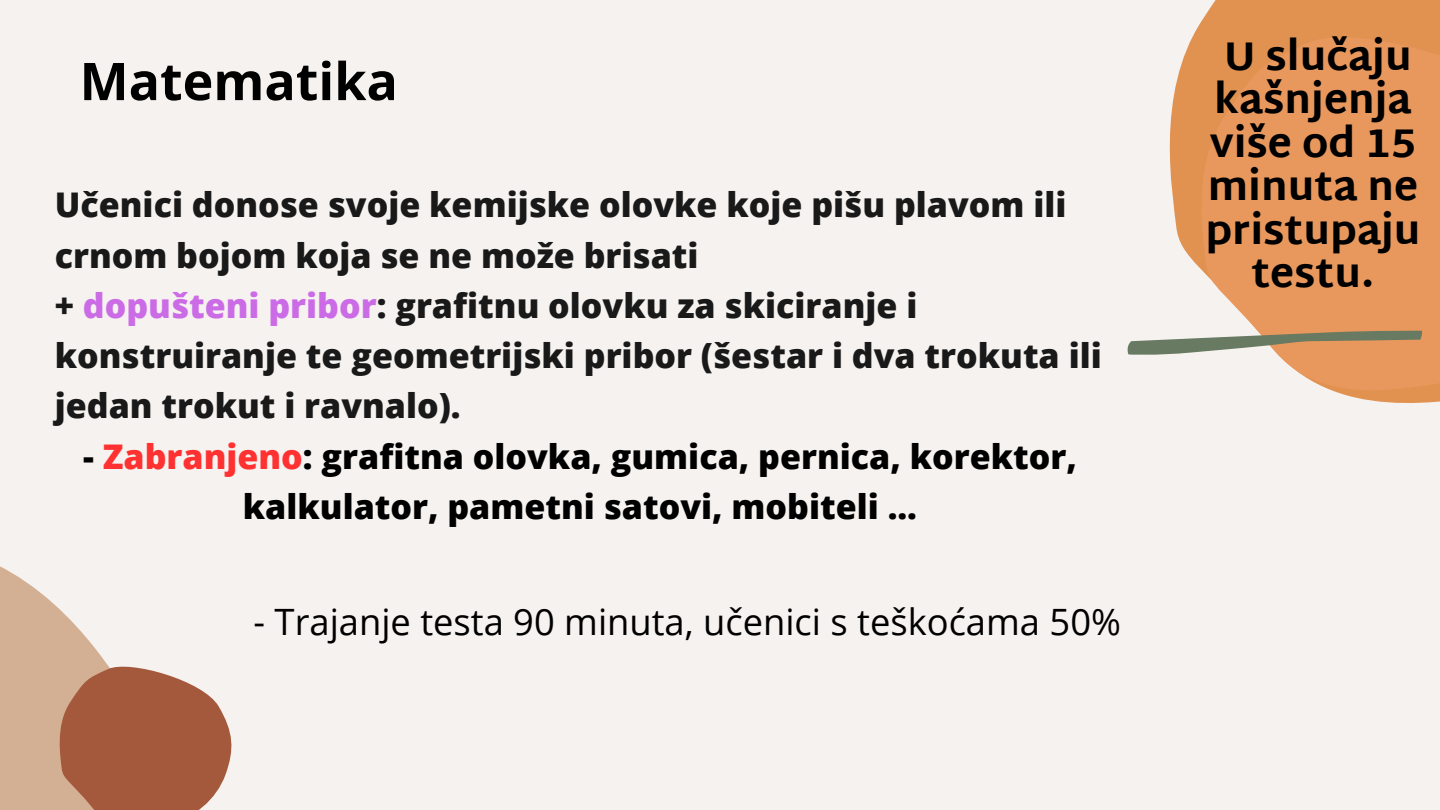
<style>
.page{position:relative;width:1440px;height:810px;background:#f6f2ef}
.page>*{position:absolute;margin:0;border:0;box-sizing:border-box;transform-origin:0 0}
.t1{font:700 52px "Open Sans";color:#000}
.t2{font:800 40px/43.5px "Martel Sans";color:#000;text-align:center}
.t3{font:36.3px "Open Sans";color:#000}
.t4{font:800 34px/50.2px "Open Sans";color:#191919}
.t5{font:800 34px/50.2px "Open Sans";color:#000;text-align:center}
.s1{color:#cb6ce6}
.s2{color:#ff3131}
</style>
<div class="page">
<svg style="left:0;top:566px;width:103px;height:244px;fill:#d3b094"></svg>
<svg style="left:1169px;top:0;width:271px;height:258px;fill:#e19251"></svg>
<svg style="left:1191px;top:21px;width:249px;height:382px;fill:#e8985d"></svg>
<svg style="left:55px;top:659px;width:177px;height:151px"></svg>
<svg style="left:1127px;top:330px;width:295px;height:26px"></svg>
<h1 class="t1" style="left:80px;top:45px;width:320px">Matematika</h1>
<p class="t4" style="left:55px;top:179px;width:1048px">Učenici donose svoje kemijske olovke koje pišu plavom ili crnom bojom koja se ne može brisati<br>+ <span class="s1">dopušteni pribor</span>: grafitnu olovku za skiciranje i konstruiranje te geometrijski pribor (šestar i dva trokuta ili jedan trokut i ravnalo).</p>
<p class="t5" style="left:83px;top:430px;width:995px">- <span class="s2">Zabranjeno</span>: grafitna olovka, gumica, pernica, korektor, kalkulator, pametni satovi, mobiteli ...</p>
<p class="t3" style="left:253px;top:596px;width:869px">- Trajanje testa 90 minuta, učenici s teškoćama 50%</p>
<p class="t2" style="left:1205px;top:34px;width:217px">U slučaju kašnjenja više od 15 minuta ne pristupaju testu.</p>
</div>
